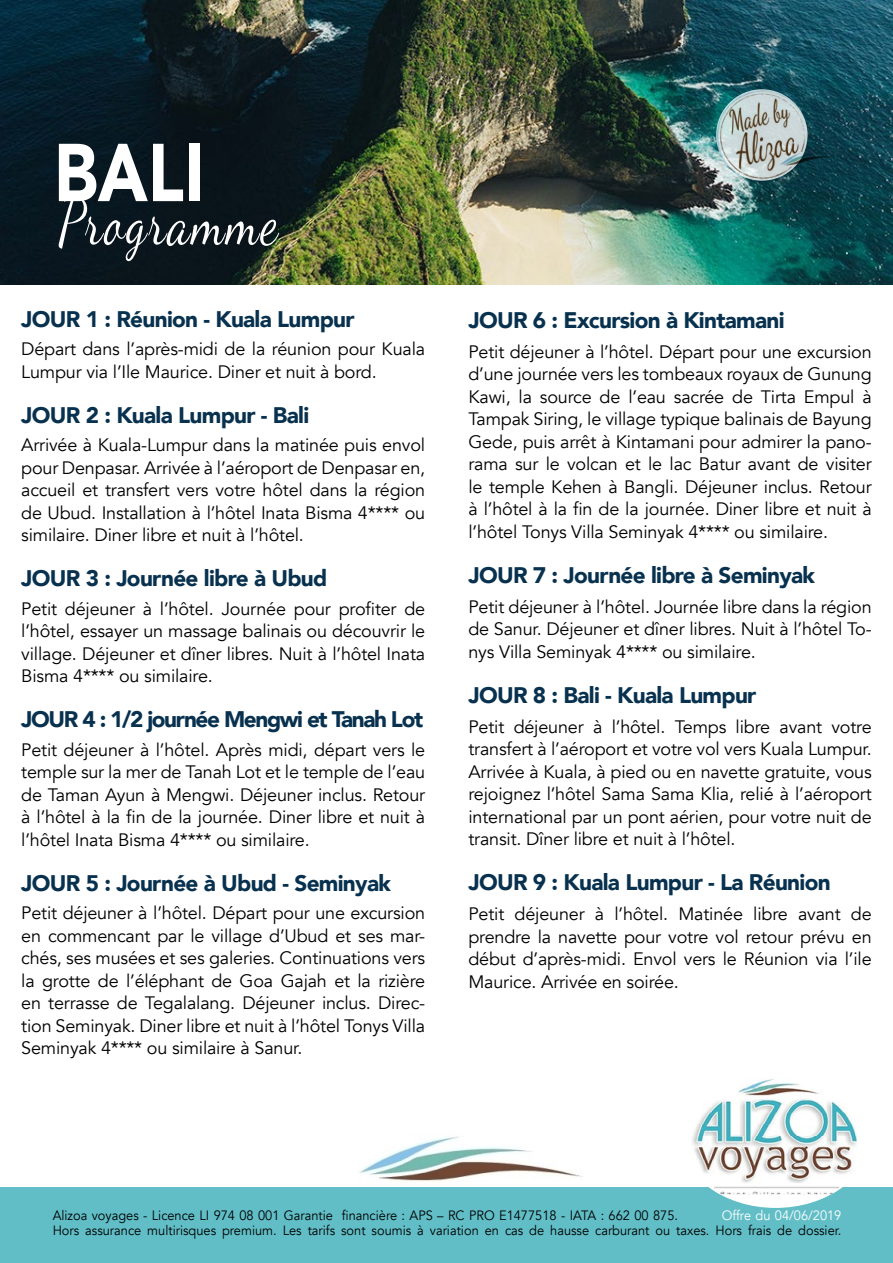
<style>
.page{position:relative;width:893px;height:1263px;background:#fff}
.page>*{position:absolute;margin:0;border:0;box-sizing:border-box;transform-origin:0 0}
.t1{font:900 81px "Avenir";color:#fff;scale:.83 1}
.t2{font:64.8px "Dancing Script OT";letter-spacing:.04em;color:#fff;scale:.77 1}
.t3{font:900 22.5px "Avenir";letter-spacing:-.03em;color:#07314e}
.t4{font:900 22.5px "Avenir";letter-spacing:-.06em;color:#07314e}
.t5{font:18px/22.5px "Avenir";letter-spacing:-.01em;color:#000101;text-align:justify}
.t6{font:13.5px "Avenir";color:#000;scale:.95 1}
.t7{font:13.5px "Avenir";color:#fff;scale:.95 1}
</style>
<div class="page">
<img style="left:359px;top:1136px;width:223px;height:46px">
<div style="left:0;top:1187px;width:893px;height:76px;background:#61bec6"></div>
<img style="left:0;top:0;width:893px;height:285px">
<div style="left:681px;top:1067px;width:189px;height:141px;background:#fff;border-radius:50%"></div>
<img style="left:692px;top:1079px;width:165px;height:115px">
<img style="left:715px;top:90px;width:115px;height:92px">
<h1 class="t1" style="left:54px;top:104px;width:182px">BALI</h1>
<h2 class="t2" style="left:58px;top:183px;width:288px">Programme</h2>
<p class="t3" style="left:21px;top:299px;width:335px">JOUR 1 : Réunion - Kuala Lumpur</p>
<p class="t5" style="left:21px;top:338px;width:405px">Départ dans l’après-midi de la réunion pour Kuala<br>Lumpur via l’Ile Maurice. Diner et nuit à bord.</p>
<p class="t3" style="left:21px;top:395px;width:289px">JOUR 2 : Kuala Lumpur - Bali</p>
<p class="t5" style="left:21px;top:434px;width:405px">Arrivée à Kuala-Lumpur dans la matinée puis envol pour Denpasar. Arrivée à l’aéroport de Denpasar en, accueil et transfert vers votre hôtel dans la région de Ubud. Installation à l’hôtel Inata Bisma 4**** ou similaire. Diner libre et nuit à l’hôtel.</p>
<p class="t3" style="left:21px;top:559px;width:308px">JOUR 3 : Journée libre à Ubud</p>
<p class="t5" style="left:21px;top:597px;width:405px">Petit déjeuner à l’hôtel. Journée pour profiter de l’hôtel, essayer un massage balinais ou découvrir le village. Déjeuner et dîner libres. Nuit à l’hôtel Inata Bisma 4**** ou similaire.</p>
<p class="t4" style="left:21px;top:700px;width:403px">JOUR 4 : 1/2 journée Mengwi et Tanah Lot</p>
<p class="t5" style="left:21px;top:738px;width:405px">Petit déjeuner à l’hôtel. Après midi, départ vers le temple sur la mer de Tanah Lot et le temple de l’eau de Taman Ayun à Mengwi. Déjeuner inclus. Retour à l’hôtel à la fin de la journée. Diner libre et nuit à l’hôtel Inata Bisma 4**** ou similaire.</p>
<p class="t3" style="left:21px;top:863px;width:371px">JOUR 5 : Journée à Ubud - Seminyak</p>
<p class="t5" style="left:21px;top:902px;width:405px">Petit déjeuner à l’hôtel. Départ pour une excursion en commencant par le village d’Ubud et ses mar&shy;chés, ses musées et ses galeries. Continuations vers la grotte de l’éléphant de Goa Gajah et la rizière en terrasse de Tegalalang. Déjeuner inclus. Direc&shy;tion Seminyak. Diner libre et nuit à l’hôtel Tonys Villa Seminyak 4**** ou similaire à Sanur.</p>
<p class="t3" style="left:468px;top:300px;width:318px">JOUR 6 : Excursion à Kintamani</p>
<p class="t5" style="left:468px;top:340px;width:405px">Petit déjeuner à l’hôtel. Départ pour une excursion d’une journée vers les tombeaux royaux de Gunung Kawi, la source de l’eau sacrée de Tirta Empul à Tampak Siring, le village typique balinais de Bayung Gede, puis arrêt à Kintamani pour admirer la pano&shy;rama sur le volcan et le lac Batur avant de visiter le temple Kehen à Bangli. Déjeuner inclus. Retour à l’hôtel à la fin de la journée. Diner libre et nuit à l’hôtel Tonys Villa Seminyak 4**** ou similaire.</p>
<p class="t3" style="left:468px;top:555px;width:348px">JOUR 7 : Journée libre à Seminyak</p>
<p class="t5" style="left:468px;top:595px;width:405px">Petit déjeuner à l’hôtel. Journée libre dans la région de Sanur. Déjeuner et dîner libres. Nuit à l’hôtel To&shy;nys Villa Seminyak 4**** ou similaire.</p>
<p class="t3" style="left:468px;top:675px;width:289px">JOUR 8 : Bali - Kuala Lumpur</p>
<p class="t5" style="left:468px;top:715px;width:405px">Petit déjeuner à l’hôtel. Temps libre avant votre transfert à l’aéroport et votre vol vers Kuala Lumpur.<br>Arrivée à Kuala, à pied ou en navette gratuite, vous rejoignez l’hôtel Sama Sama Klia, relié à l’aéroport international par un pont aérien, pour votre nuit de transit. Dîner libre et nuit à l’hôtel.</p>
<p class="t3" style="left:468px;top:863px;width:364px">JOUR 9 : Kuala Lumpur - La Réunion</p>
<p class="t5" style="left:468px;top:903px;width:405px">Petit déjeuner à l’hôtel. Matinée libre avant de prendre la navette pour votre vol retour prévu en début d’après-midi. Envol vers le Réunion via l’ile Maurice. Arrivée en soirée.</p>
<p class="t6" style="left:53px;top:1207px;width:660px">Alizoa voyages - Licence LI 974 08 001 Garantie financière : APS – RC PRO E1477518 - IATA : 662 00 875.</p>
<p class="t7" style="left:722px;top:1207px;width:127px">Offre du 04/06/2019</p>
<p class="t6" style="left:53px;top:1222px;width:832px">Hors assurance multirisques premium. Les tarifs sont soumis à variation en cas de hausse carburant ou taxes. Hors frais de dossier.</p>
</div>
